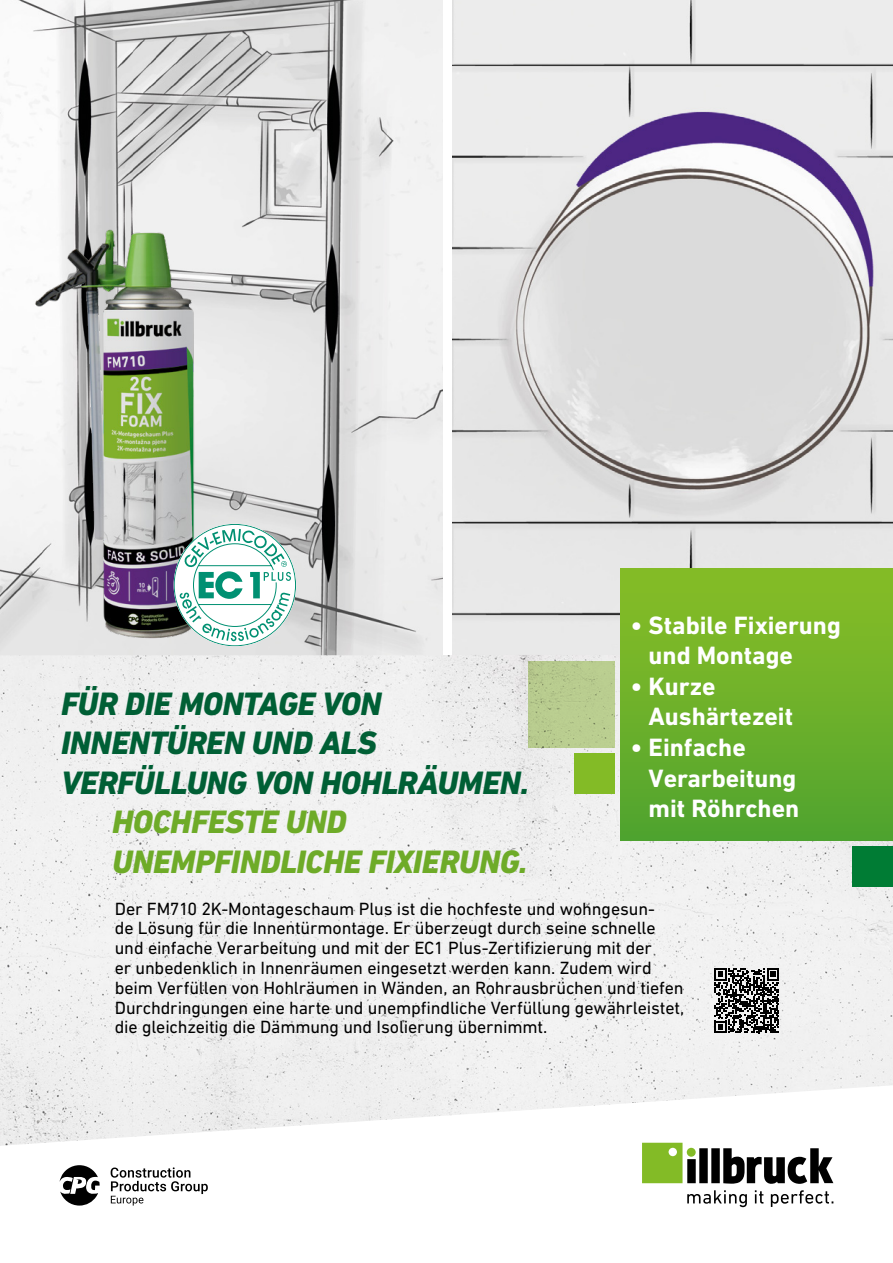
<style>
.page{position:relative;width:893px;height:1263px;background:#fff}
.page>*{position:absolute;margin:0;border:0;box-sizing:border-box;transform-origin:0 0}
.t1{font:italic 800 33px/39.6px "DIN Next W1 G";letter-spacing:-.01em;color:#005f35}
.t2{font:italic 800 33px/39.6px "DIN Next W1 G";letter-spacing:-.01em;color:#6eab28}
.t3{font:700 25.5px/30.6px "DIN Next W1 G";color:#fff}
.t4{font:18px/19.8px "DIN Next LT Pro";letter-spacing:-.01em;color:#000}
</style>
<div class="page">
<img style="left:0;top:655px;width:893px;height:491px">
<img style="left:0;top:0;width:893px;height:655px">
<svg style="left:60px;top:1165px;width:40px;height:40px"></svg>
<svg style="left:111px;top:1167px;width:97px;height:38px"></svg>
<div style="left:621px;top:568px;width:272px;height:272px;background:linear-gradient(to bottom,#89be26,#51a42f)"></div>
<div style="left:852px;top:846px;width:41px;height:41px;background:#007c34"></div>
<div style="left:528px;top:661px;width:87px;height:86px;background:#b9cd90"></div>
<div style="left:574px;top:753px;width:41px;height:41px;background:#83bb26"></div>
<svg style="left:642px;top:1143px;width:191px;height:41px"></svg>
<svg style="left:687px;top:1190px;width:60px;height:17px"></svg>
<svg style="left:755px;top:1190px;width:8px;height:13px"></svg>
<svg style="left:771px;top:1190px;width:62px;height:17px"></svg>
<img style="left:10px;top:168px;width:280px;height:480px">
<svg style="left:174px;top:524px;width:122px;height:122px"></svg>
<svg style="left:714px;top:968px;width:65px;height:65px"></svg>
<div style="left:443px;top:0;width:9px;height:655px;background:#fff"></div>
<h1 class="t1" style="left:61px;top:683px;width:469px">FÜR DIE MONTAGE VON<br>INNENTÜREN UND ALS<br>VERFÜLLUNG VON HOHLRÄUMEN.</h1>
<h1 class="t2" style="left:112px;top:802px;width:417px">HOCHFESTE UND<br>UNEMPFINDLICHE FIXIERUNG.</h1>
<h2 class="t3" style="left:649px;top:609px;width:194px;text-indent:-18px">• Stabile Fixierung und Montage</h2>
<h2 class="t3" style="left:649px;top:671px;width:146px;text-indent:-18px">• Kurze<br>Aushärtezeit</h2>
<h2 class="t3" style="left:649px;top:732px;width:152px;text-indent:-18px">• Einfache<br>Verarbeitung mit Röhrchen</h2>
<p class="t4" style="left:115px;top:898px;width:571px">Der FM710 2K-Montageschaum Plus ist die hochfeste und wohngesun-<br>de Lösung für die Innentürmontage. Er überzeugt durch seine schnelle und einfache Verarbeitung und mit der EC1 Plus-Zertifizierung mit der<br>er unbedenklich in Innenräumen eingesetzt werden kann. Zudem wird beim Verfüllen von Hohlräumen in Wänden, an Rohrausbrüchen und tiefen Durchdringungen eine harte und unempfindliche Verfüllung gewährleistet, die gleichzeitig die Dämmung und Isolierung übernimmt.</p>
</div>
